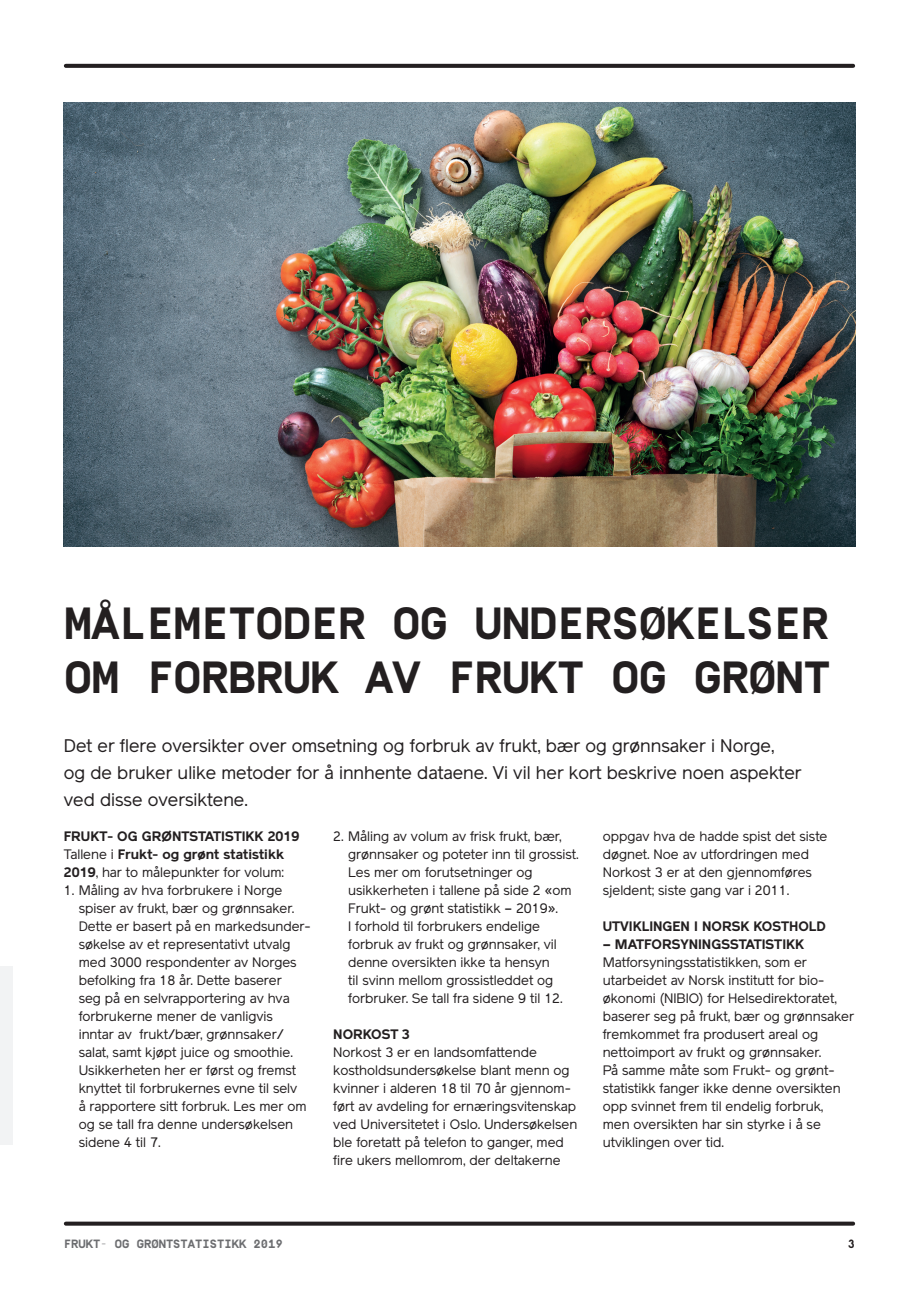
<style>
.page{position:relative;width:919px;height:1289px;background:#fff}
.page>*{position:absolute;margin:0;border:0;box-sizing:border-box;transform-origin:0 0}
.Overskrift_1{font:700 45px/54px "Simplon Mono";color:#231f20}
.Ingress{font:18px/27px "Reader";color:#231f20}
.brødtekst{font:13.5px/18px "Reader";color:#231f20}
.subheading__i_brødte{font:700 13.5px "Reader";color:#231f20}
.t1{font:700 12px "Simplon Mono";color:#6c6d70}
.t2{font:700 12px "Simplon Mono";color:#231f20}
.s1{font-weight:700}
</style>
<div class="page">
<div style="left:0;top:966px;width:13px;height:178px;background:#f2f3f4"></div>
<img style="left:64px;top:102px;width:791px;height:445px">
<svg style="left:66px;top:64px;width:787px;height:4px;background:#2a2627"></svg>
<svg style="left:66px;top:1221px;width:787px;height:4px;background:#454142"></svg>
<p class="Overskrift_1" style="left:64px;top:597px;width:768px">MÅLEMETODER OG UNDERSØKELSER<br>OM FORBRUK AV FRUKT OG GRØNT</p>
<p class="Ingress" style="left:64px;top:731px;width:739px">Det er flere oversikter over omsetning og forbruk av frukt, bær og grønnsaker i Norge,<br>og de bruker ulike metoder for å innhente dataene. Vi vil her kort beskrive noen aspekter ved disse oversiktene.</p>
<p class="subheading__i_brødte" style="left:64px;top:828px;width:237px">FRUKT- OG GRØNTSTATISTIKK 2019</p>
<p class="brødtekst" style="left:64px;top:845px;width:222px">Tallene i <span class="s1">Frukt- og grønt statistikk<br>2019</span>, har to målepunkter for volum:</p>
<p class="brødtekst" style="left:79px;top:881px;width:233px;text-indent:-15px">1. Måling av hva forbrukere i Norge spiser av frukt, bær og grønnsaker.<br>Dette er basert på en markedsunder&shy;søkelse av et representativt utvalg med 3000 respondenter av Norges befolking fra 18 år. Dette baserer<br>seg på en selvrapportering av hva forbrukerne mener de vanligvis inntar av frukt/bær, grønnsaker/ salat, samt kjøpt juice og smoothie.<br>Usikkerheten her er først og fremst knyttet til forbrukernes evne til selv<br>å rapportere sitt forbruk. Les mer om og se tall fra denne undersøkelsen sidene 4 til 7.</p>
<p class="brødtekst" style="left:348px;top:827px;width:232px;text-indent:-15px">2. Måling av volum av frisk frukt, bær, grønnsaker og poteter inn til grossist.<br>Les mer om forutsetninger og usikkerheten i tallene på side 2 «om Frukt- og grønt statistikk – 2019».<br>I forhold til forbrukers endelige forbruk av frukt og grønnsaker, vil denne oversikten ikke ta hensyn<br>til svinn mellom grossistleddet og forbruker. Se tall fra sidene 9 til 12.</p>
<p class="subheading__i_brødte" style="left:333px;top:1026px;width:78px">NORKOST 3</p>
<p class="brødtekst" style="left:333px;top:1043px;width:245px">Norkost 3 er en landsomfattende kostholdsundersøkelse blant menn og kvinner i alderen 18 til 70 år gjennom&shy;ført av avdeling for ernæringsvitenskap ved Universitetet i Oslo. Undersøkelsen ble foretatt på telefon to ganger, med fire ukers mellomrom, der deltakerne</p>
<p class="brødtekst" style="left:602px;top:827px;width:226px">oppgav hva de hadde spist det siste døgnet. Noe av utfordringen med<br>Norkost 3 er at den gjennomføres sjeldent; siste gang var i 2011.</p>
<p class="subheading__i_brødte" style="left:602px;top:918px;width:225px">UTVIKLINGEN I NORSK KOSTHOLD</p>
<p class="subheading__i_brødte" style="left:602px;top:936px;width:203px">– MATFORSYNINGSSTATISTIKK</p>
<p class="brødtekst" style="left:602px;top:953px;width:253px">Matforsyningsstatistikken, som er utarbeidet av Norsk institutt for bio&shy;økonomi (NIBIO) for Helsedirektoratet, baserer seg på frukt, bær og grønnsaker fremkommet fra produsert areal og nettoimport av frukt og grønnsaker.<br>På samme måte som Frukt- og grønt&shy;statistikk fanger ikke denne oversikten opp svinnet frem til endelig forbruk,<br>men oversikten har sin styrke i å se utviklingen over tid.</p>
<p class="t1" style="left:64px;top:1236px;width:220px">FRUKT- OG GRØNTSTATISTIKK 2019</p>
<p class="t2" style="left:847px;top:1236px;width:9px">3</p>
</div>
